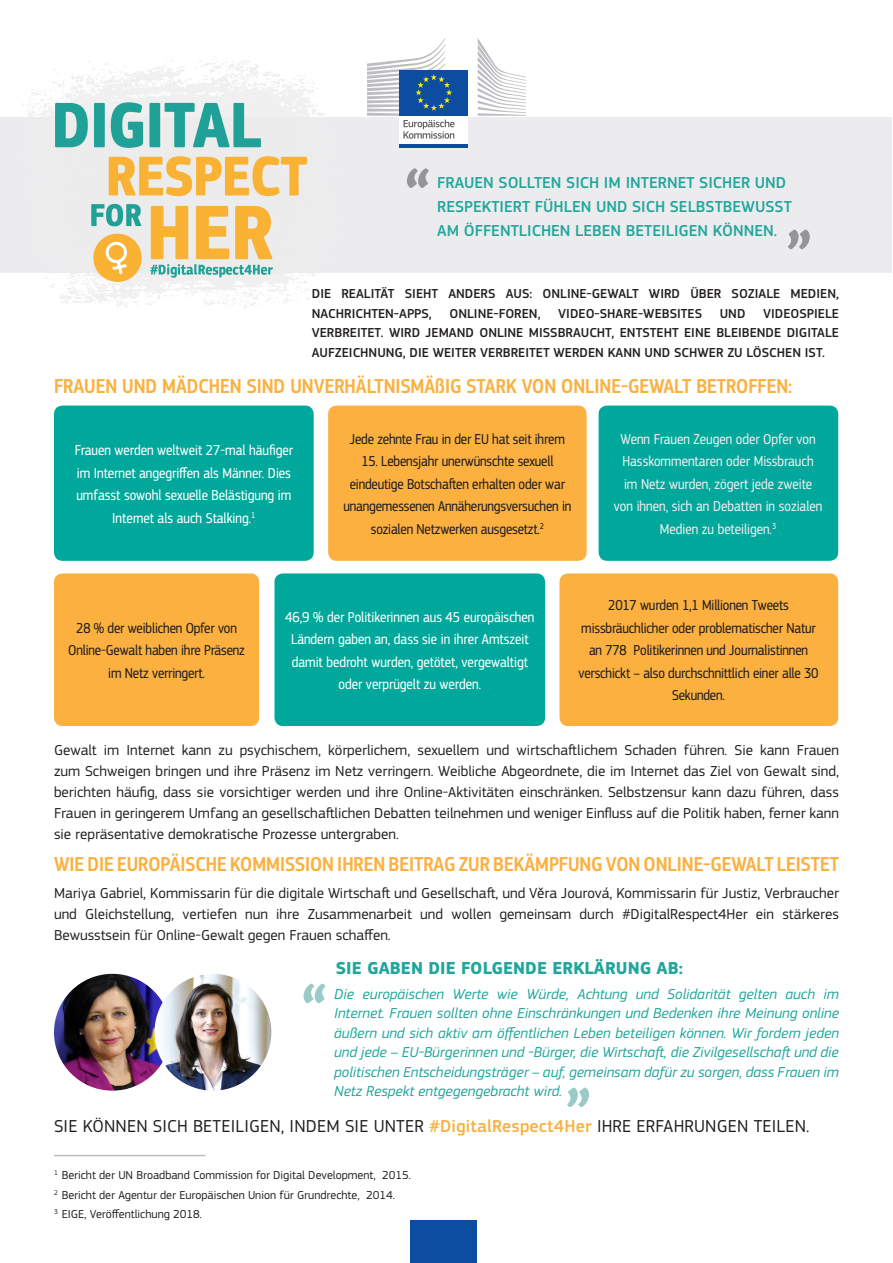
<style>
.page{position:relative;width:893px;height:1263px;background:#fff}
.page>*{position:absolute;margin:0;border:0;box-sizing:border-box;transform-origin:0 0}
.t1{font:500 75px "EC Square Sans Pro";color:#939598}
.t2{font:500 75px "EC Square Sans Pro";color:#9bcbc8}
.t3{font:500 21px "EC Square Sans Cond Pro";color:#fbb03f}
.t4{font:18px "EC Square Sans Pro";letter-spacing:.01em;color:#231f20}
.t5{font:700 18px "EC Square Sans Pro";color:#21a69c}
.t6{font:500 16.5px/24px "EC Square Sans Pro";color:#21a69c}
.basic{font:15px/21px "EC Square Sans Pro";color:#231f20;text-align:justify}
.Basic_box{font:15px/22.5px "EC Square Sans Cond Pro";letter-spacing:-.01em;color:#231f20;text-align:center}
.t7{font:italic 15px/19.5px "EC Square Sans Pro";color:#21a69c;text-align:justify}
.Basic_box-2{font:15px/22.5px "EC Square Sans Cond Pro";color:#fff;text-align:center}
.Basic_box-3{font:15px/22.5px "EC Square Sans Cond Pro";color:#ececee;text-align:center}
.t8{font:500 13.5px/19.5px "EC Square Sans Pro";color:#231f20}
.t9{font:12px "EC Square Sans Pro";color:#231f20}
.s1{font-weight:500;color:#fbb03f}
</style>
<div class="page">
<div style="left:1px;top:117px;width:891px;height:155px;background:#ececee"></div>
<img style="left:9px;top:60px;width:335px;height:249px">
<div style="left:54px;top:406px;width:260px;height:155px;background:#00a89c;border-radius:9px"></div>
<div style="left:54px;top:573px;width:205px;height:153px;background:#fbb03f;border-radius:9px"></div>
<div style="left:599px;top:406px;width:239px;height:155px;background:#00a89c;border-radius:9px"></div>
<div style="left:274px;top:573px;width:271px;height:153px;background:#00a89c;border-radius:9px"></div>
<div style="left:328px;top:406px;width:259px;height:155px;background:#fbb03f;border-radius:9px"></div>
<div style="left:559px;top:573px;width:279px;height:153px;background:#fbb03f;border-radius:9px"></div>
<hr style="left:54px;top:1155px;width:151px;height:1px;background:#bcbdc0">
<div style="left:399px;top:114px;width:69px;height:31px;background:#fff"></div>
<div style="left:399px;top:70px;width:69px;height:46px;background:#0d4da1"></div>
<hr style="left:399px;top:144px;width:69px;height:4px;background:#0d4da1">
<svg style="left:478px;top:38px;width:48px;height:78px"></svg>
<svg style="left:367px;top:38px;width:88px;height:101px"></svg>
<div style="left:410px;top:1220px;width:67px;height:43px;background:#0d4da1"></div>
<img style="left:54px;top:974px;width:117px;height:117px;border-radius:58px">
<img style="left:155px;top:974px;width:116px;height:117px;border-radius:58px">
<p class="t1" style="left:403px;top:152px;width:30px">“</p>
<p class="t6" style="left:437px;top:171px;width:356px">FRAUEN SOLLTEN SICH IM INTERNET SICHER UND<br>RESPEKTIERT FÜHLEN UND SICH SELBSTBEWUSST<br>AM ÖFFENTLICHEN LEBEN BETEILIGEN KÖNNEN.</p>
<p class="t1" style="left:813px;top:265px;width:30px;rotate:-180deg">“</p>
<p class="t8" style="left:312px;top:284px;width:529px">DIE REALITÄT SIEHT ANDERS AUS: ONLINE-GEWALT WIRD ÜBER SOZIALE MEDIEN,<br>NACHRICHTEN-APPS,</p>
<p class="t8" style="left:312px;top:304px;width:529px;text-align:justify;text-indent:451px">VIDEOSPIELE VERBREITET. WIRD JEMAND ONLINE MISSBRAUCHT, ENTSTEHT EINE BLEIBENDE DIGITALE AUFZEICHNUNG, DIE WEITER VERBREITET WERDEN KANN UND SCHWER ZU LÖSCHEN IST.</p>
<p class="t3" style="left:54px;top:374px;width:739px">FRAUEN UND MÄDCHEN SIND UNVERHÄLTNISMÄßIG STARK VON ONLINE-GEWALT BETROFFEN:</p>
<p class="t8" style="left:450px;top:304px;width:93px">ONLINE-FOREN,</p>
<p class="t8" style="left:558px;top:304px;width:145px">VIDEO-SHARE-WEBSITES</p>
<p class="t8" style="left:720px;top:304px;width:27px">UND</p>
<p class="Basic_box-2" style="left:75px;top:439px;width:220px">Frauen werden weltweit 27-mal häufiger im Internet angegriffen als Männer. Dies umfasst sowohl sexuelle Belästigung im Internet als auch Stalking.<sup>1</sup></p>
<p class="Basic_box" style="left:350px;top:428px;width:217px">Jede zehnte Frau in der EU hat seit ihrem</p>
<p class="Basic_box" style="left:343px;top:450px;width:229px">15. Lebensjahr unerwünschte sexuell eindeutige Botschaften erhalten oder war unangemessenen Annäherungsversuchen in sozialen Netzwerken ausgesetzt.<sup>2</sup></p>
<p class="Basic_box-3" style="left:614px;top:428px;width:210px">Wenn Frauen Zeugen oder Opfer von<br>Hasskommentaren oder Missbrauch im Netz wurden, zögert jede zweite von ihnen, sich an Debatten in sozialen<br>Medien zu beteiligen.<sup>3</sup></p>
<p class="Basic_box" style="left:68px;top:617px;width:178px">28 % der weiblichen Opfer von<br>Online-Gewalt haben ihre Präsenz im Netz verringert.</p>
<p class="Basic_box-2" style="left:285px;top:606px;width:251px">46,9 % der Politikerinnen aus 45 europäischen Ländern gaben an, dass sie in ihrer Amtszeit damit bedroht wurden, getötet, vergewaltigt oder verprügelt zu werden.</p>
<p class="Basic_box" style="left:581px;top:594px;width:236px">2017 wurden 1,1 Millionen Tweets missbräuchlicher oder problematischer Natur</p>
<p class="Basic_box" style="left:578px;top:639px;width:241px">an 778 Politikerinnen und Journalistinnen verschickt – also durchschnittlich einer alle 30<br>Sekunden.</p>
<p class="basic" style="left:54px;top:740px;width:787px">Gewalt im Internet kann zu psychischem, körperlichem, sexuellem und wirtschaftlichem Schaden führen. Sie kann Frauen zum Schweigen bringen und ihre Präsenz im Netz verringern. Weibliche Abgeordnete, die im Internet das Ziel von Gewalt sind, berichten häufig, dass sie vorsichtiger werden und ihre Online-Aktivitäten einschränken. Selbstzensur kann dazu führen, dass Frauen in geringerem Umfang an gesellschaftlichen Debatten teilnehmen und weniger Einfluss auf die Politik haben, ferner kann sie repräsentative demokratische Prozesse untergraben.</p>
<p class="t3" style="left:54px;top:851px;width:786px">WIE DIE EUROPÄISCHE KOMMISSION IHREN BEITRAG ZUR BEKÄMPFUNG VON ONLINE-GEWALT LEISTET</p>
<p class="basic" style="left:54px;top:882px;width:786px">Mariya Gabriel, Kommissarin für die digitale Wirtschaft und Gesellschaft, und Věra Jourová, Kommissarin für Justiz, Verbraucher und Gleichstellung, vertiefen nun ihre Zusammenarbeit und wollen gemeinsam durch #DigitalRespect4Her ein stärkeres Bewusstsein für Online-Gewalt gegen Frauen schaffen.</p>
<p class="t2" style="left:300px;top:968px;width:30px">“</p>
<p class="t5" style="left:336px;top:957px;width:349px">SIE GABEN DIE FOLGENDE ERKLÄRUNG AB:</p>
<p class="t7" style="left:334px;top:984px;width:506px">Die europäischen Werte wie Würde, Achtung und Solidarität gelten auch im Internet. Frauen sollten ohne Einschränkungen und Bedenken ihre Meinung online äußern und sich aktiv am öffentlichen Leben beteiligen können. Wir fordern jeden und jede – EU-Bürgerinnen und -Bürger, die Wirtschaft, die Zivilgesellschaft und die politischen Entscheidungsträger – auf, gemeinsam dafür zu sorgen, dass Frauen im Netz Respekt entgegengebracht wird.</p>
<p class="t2" style="left:593px;top:1123px;width:30px;rotate:-180deg">“</p>
<p class="t4" style="left:54px;top:1115px;width:757px">SIE KÖNNEN SICH BETEILIGEN, INDEM SIE UNTER <span class="s1">#DigitalRespect4Her</span> IHRE ERFAHRUNGEN TEILEN.</p>
<p class="t9" style="left:54px;top:1168px;width:359px"><sup>1</sup> Bericht der UN Broadband Commission for Digital Development, 2015.</p>
<p class="t9" style="left:54px;top:1188px;width:343px"><sup>2</sup> Bericht der Agentur der Europäischen Union für Grundrechte, 2014.</p>
<p class="t9" style="left:54px;top:1207px;width:150px"><sup>3</sup> EIGE, Veröffentlichung 2018.</p>
</div>
